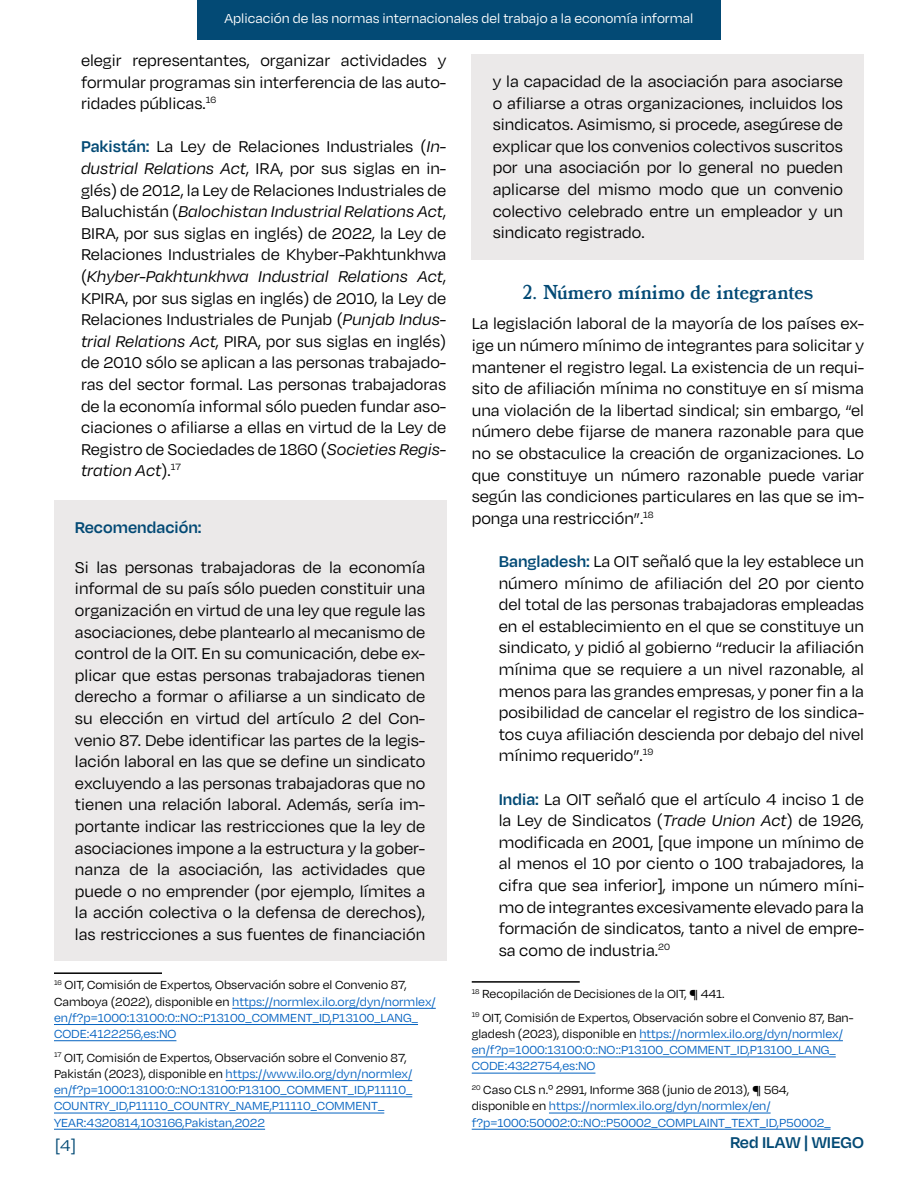
<style>
.page{position:relative;width:918px;height:1188px;background:#fff}
.page>*{position:absolute;margin:0;border:0;box-sizing:border-box;transform-origin:0 0}
.t1{font:18px/21.6px "Degular";color:#000;text-align:justify}
.t2{font:600 18px "Degular";color:#034a75}
.t3{font:18px "Bookman JF Pro";color:#034a75}
.t4{font:18px "Degular";color:#034a75}
.t5{font:15px "Degular";color:#fff}
.t6{font:13.5px/16.2px "Degular";color:#0563c1}
.t7{font:13.5px/23.7px "Degular";color:#000}
.s1{font-weight:600;color:#034a75}
.s2{font-style:italic}
.s3{color:#000}
</style>
<div class="page">
<div style="left:197px;top:0;width:524px;height:40px;background:#034a75"></div>
<div style="left:54px;top:500px;width:392px;height:54px;background:#ebe9e9"></div>
<div style="left:54px;top:540px;width:392px;height:421px;background:#ebe9e9"></div>
<hr style="left:54px;top:972px;width:108px;height:2px;background:#000">
<hr style="left:232px;top:1008px;width:204px;height:1px;background:#0563c1">
<hr style="left:54px;top:1024px;width:364px;height:1px;background:#0563c1">
<hr style="left:54px;top:1040px;width:122px;height:1px;background:#0563c1">
<hr style="left:226px;top:1080px;width:186px;height:1px;background:#0563c1">
<hr style="left:54px;top:1096px;width:358px;height:1px;background:#0563c1">
<hr style="left:54px;top:1113px;width:330px;height:1px;background:#0563c1">
<hr style="left:54px;top:1129px;width:211px;height:1px;background:#0563c1">
<div style="left:472px;top:54px;width:392px;height:205px;background:#ebe9e9"></div>
<hr style="left:472px;top:981px;width:108px;height:2px;background:#000">
<hr style="left:639px;top:1040px;width:204px;height:1px;background:#0563c1">
<hr style="left:472px;top:1057px;width:364px;height:1px;background:#0563c1">
<hr style="left:472px;top:1073px;width:123px;height:1px;background:#0563c1">
<hr style="left:549px;top:1113px;width:222px;height:1px;background:#0563c1">
<hr style="left:472px;top:1129px;width:359px;height:1px;background:#0563c1">
<p class="t5" style="left:225px;top:10px;width:470px">Aplicación de las normas internacionales del trabajo a la economía informal</p>
<p class="t1" style="left:81px;top:49px;width:367px">elegir representantes, organizar actividades y formular programas sin interferencia de las auto&shy;ridades públicas.<sup>16</sup></p>
<p class="t1" style="left:81px;top:135px;width:367px"><span class="s1">Pakistán:</span> La Ley de Relaciones Industriales (<span class="s2">In&shy;dustrial Relations Act</span>, IRA, por sus siglas en in&shy;glés) de 2012, la Ley de Relaciones Industriales de Baluchistán (<span class="s2">Balochistan Industrial Relations Act</span>, BIRA, por sus siglas en inglés) de 2022, la Ley de Relaciones Industriales de Khyber-Pakhtunkhwa (<span class="s2">Khyber-Pakhtunkhwa Industrial Relations Act</span>, KPIRA, por sus siglas en inglés) de 2010, la Ley de Relaciones Industriales de Punjab (<span class="s2">Punjab Indus&shy;trial Relations Act</span>, PIRA, por sus siglas en inglés) de 2010 sólo se aplican a las personas trabajado&shy;ras del sector formal. Las personas trabajadoras de la economía informal sólo pueden fundar aso&shy;ciaciones o afiliarse a ellas en virtud de la Ley de Registro de Sociedades de 1860 (<span class="s2">Societies Regis&shy;tration Act</span>).<sup>17</sup></p>
<p class="t2" style="left:75px;top:516px;width:128px">Recomendación:</p>
<p class="t1" style="left:75px;top:556px;width:352px">Si las personas trabajadoras de la economía informal de su país sólo pueden constituir una organización en virtud de una ley que regule las asociaciones, debe plantearlo al mecanismo de control de la OIT. En su comunicación, debe ex&shy;plicar que estas personas trabajadoras tienen derecho a formar o afiliarse a un sindicato de su elección en virtud del artículo 2 del Con&shy;venio 87. Debe identificar las partes de la legis&shy;lación laboral en las que se define un sindicato excluyendo a las personas trabajadoras que no tienen una relación laboral. Además, sería im&shy;portante indicar las restricciones que la ley de asociaciones impone a la estructura y la gober&shy;nanza de la asociación, las actividades que puede o no emprender (por ejemplo, límites a la acción colectiva o la defensa de derechos), las restricciones a sus fuentes de financiación</p>
<p class="t6" style="left:54px;top:977px;width:383px"><sup>16</sup> <span class="s3">OIT, Comisión de Expertos, Observación sobre el Convenio 87, Camboya (2022), disponible en</span> https://normlex.ilo.org/dyn/normlex/ en/f?p=1000:13100:0::NO::P13100_COMMENT_ID,P13100_LANG_ CODE:4122256,es:NO</p>
<p class="t6" style="left:54px;top:1049px;width:360px"><sup>17</sup> <span class="s3">OIT, Comisión de Expertos, Observación sobre el Convenio 87, Pakistán (2023), disponible en</span> https://www.ilo.org/dyn/normlex/ en/f?p=1000:13100:0::NO:13100:P13100_COMMENT_ID,P11110_ COUNTRY_ID,P11110_COUNTRY_NAME,P11110_COMMENT_ YEAR:4320814,103166,Pakistan,2022</p>
<p class="t1" style="left:493px;top:70px;width:352px">y la capacidad de la asociación para asociarse o afiliarse a otras organizaciones, incluidos los sindicatos. Asimismo, si procede, asegúrese de explicar que los convenios colectivos suscritos por una asociación por lo general no pueden aplicarse del mismo modo que un convenio colectivo celebrado entre un empleador y un sindicato registrado.</p>
<p class="t3" style="left:522px;top:282px;width:292px">2. Número mínimo de integrantes</p>
<p class="t1" style="left:472px;top:312px;width:394px">La legislación laboral de la mayoría de los países ex&shy;ige un número mínimo de integrantes para solicitar y mantener el registro legal. La existencia de un requi&shy;sito de afiliación mínima no constituye en sí misma una violación de la libertad sindical; sin embargo, “el número debe fijarse de manera razonable para que no se obstaculice la creación de organizaciones. Lo que constituye un número razonable puede variar según las condiciones particulares en las que se im&shy;ponga una restricción”.<sup>18</sup></p>
<p class="t1" style="left:499px;top:550px;width:367px"><span class="s1">Bangladesh:</span> La OIT señaló que la ley establece un número mínimo de afiliación del 20 por ciento del total de las personas trabajadoras empleadas en el establecimiento en el que se constituye un sindicato, y pidió al gobierno “reducir la afiliación mínima que se requiere a un nivel razonable, al menos para las grandes empresas, y poner fin a la posibilidad de cancelar el registro de los sindica&shy;tos cuya afiliación descienda por debajo del nivel mínimo requerido”.<sup>19</sup></p>
<p class="t1" style="left:499px;top:788px;width:367px"><span class="s1">India:</span> La OIT señaló que el artículo 4 inciso 1 de la Ley de Sindicatos (<span class="s2">Trade Union Act</span>) de 1926, modificada en 2001, [que impone un mínimo de al menos el 10 por ciento o 100 trabajadores, la cifra que sea inferior], impone un número míni&shy;mo de integrantes excesivamente elevado para la formación de sindicatos, tanto a nivel de empre&shy;sa como de industria.<sup>20</sup></p>
<p class="t7" style="left:472px;top:982px;width:383px"><sup>18</sup> Recopilación de Decisiones de la OIT, ¶ 441.<br><sup>19</sup> OIT, Comisión de Expertos, Observación sobre el Convenio 87, Ban-</p>
<p class="t6" style="left:472px;top:1025px;width:373px"><span class="s3">gladesh (2023), disponible en</span> https://normlex.ilo.org/dyn/normlex/ en/f?p=1000:13100:0::NO::P13100_COMMENT_ID,P13100_LANG_<br>CODE:4322754,es:NO</p>
<p class="t6" style="left:472px;top:1081px;width:360px"><sup>20</sup> <span class="s3">Caso CLS n.º 2991, Informe 368 (junio de 2013), ¶ 564, disponible en</span> https://normlex.ilo.org/dyn/normlex/en/ f?p=1000:50002:0::NO::P50002_COMPLAINT_TEXT_ID,P50002_</p>
<p class="t4" style="left:55px;top:1134px;width:22px">[4]</p>
<p class="t2" style="left:730px;top:1132px;width:135px">Red ILAW | WIEGO</p>
</div>
